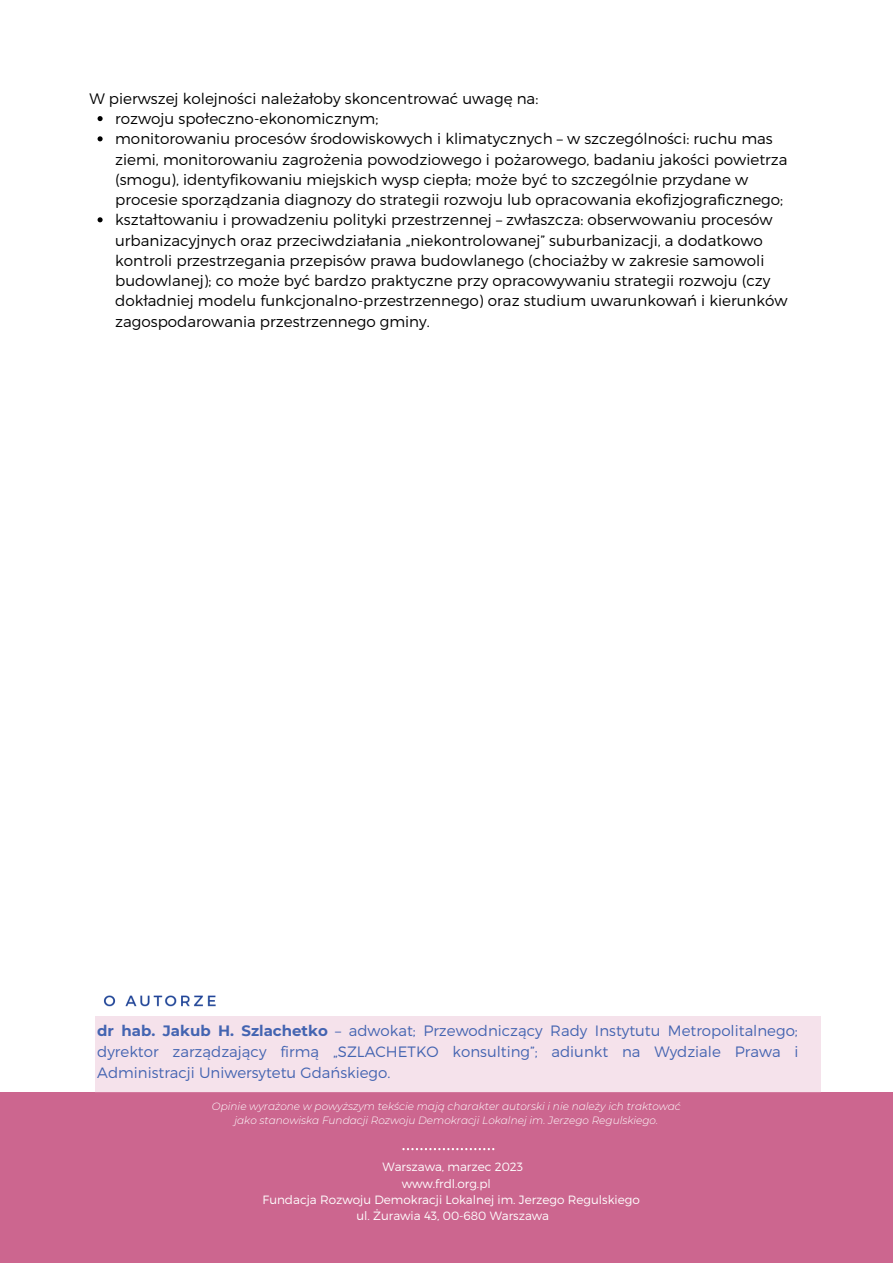
<style>
.page{position:relative;width:893px;height:1264px;background:#fff}
.page>*{position:absolute;margin:0;border:0;box-sizing:border-box;transform-origin:0 0}
.t1{font:300 15.15px/20.2px "Montserrat";color:#000}
.t2{font:300 15px/20.9px "Montserrat";color:#004aad;text-align:justify}
.t3{font:300 12px/16.2px "Montserrat";color:#fff;text-align:center}
.t4{font:italic 300 10.5px/14.1px "Montserrat";color:#fff;text-align:center}
.s1{font-weight:700}
</style>
<div class="page">
<div style="left:0;top:1091px;width:892px;height:170px;background:#cc668f"></div>
<svg style="left:402px;top:1148px;width:92px;height:2px"></svg>
<img style="left:95px;top:995px;width:121px;height:45px">
<div style="left:96px;top:1016px;width:724px;height:76px;background:#f5e2eb"></div>
<svg style="left:97px;top:116px;width:6px;height:5px"></svg>
<svg style="left:97px;top:136px;width:6px;height:5px"></svg>
<svg style="left:97px;top:217px;width:6px;height:5px"></svg>
<p class="t1" style="left:89px;top:88px;width:450px">W pierwszej kolejności należałoby skoncentrować uwagę na:</p>
<p class="t1" style="left:115px;top:108px;width:673px">rozwoju społeczno-ekonomicznym;<br>monitorowaniu procesów środowiskowych i klimatycznych – w szczególności: ruchu mas ziemi, monitorowaniu zagrożenia powodziowego i pożarowego, badaniu jakości powietrza (smogu), identyfikowaniu miejskich wysp ciepła; może być to szczególnie przydane w procesie sporządzania diagnozy do strategii rozwoju lub opracowania ekofizjograficznego; kształtowaniu i prowadzeniu polityki przestrzennej – zwłaszcza: obserwowaniu procesów urbanizacyjnych oraz przeciwdziałania „niekontrolowanej” suburbanizacji, a dodatkowo kontroli przestrzegania przepisów prawa budowlanego (chociażby w zakresie samowoli budowlanej); co może być bardzo praktyczne przy opracowywaniu strategii rozwoju (czy dokładniej modelu funkcjonalno-przestrzennego) oraz studium uwarunkowań i kierunków zagospodarowania przestrzennego gminy.</p>
<p class="t2" style="left:97px;top:1019px;width:702px"><span class="s1">dr hab. Jakub H. Szlachetko</span> – adwokat; Przewodniczący Rady Instytutu Metropolitalnego; dyrektor zarządzający firmą „SZLACHETKO konsulting”; adiunkt na Wydziale Prawa i Administracji Uniwersytetu Gdańskiego.</p>
<p class="t4" style="left:212px;top:1098px;width:470px">Opinie wyrażone w powyższym tekście mają charakter autorski i nie należy ich traktować jako stanowiska Fundacji Rozwoju Demokracji Lokalnej im. Jerzego Regulskiego.</p>
<p class="t3" style="left:382px;top:1158px;width:142px">Warszawa, marzec 2023</p>
<p class="t3" style="left:262px;top:1190px;width:378px">Fundacja Rozwoju Demokracji Lokalnej im. Jerzego Regulskiego ul. Żurawia 43, 00-680 Warszawa</p>
<p class="t3" style="left:402px;top:1174px;width:90px">www.frdl.org.pl</p>
</div>
